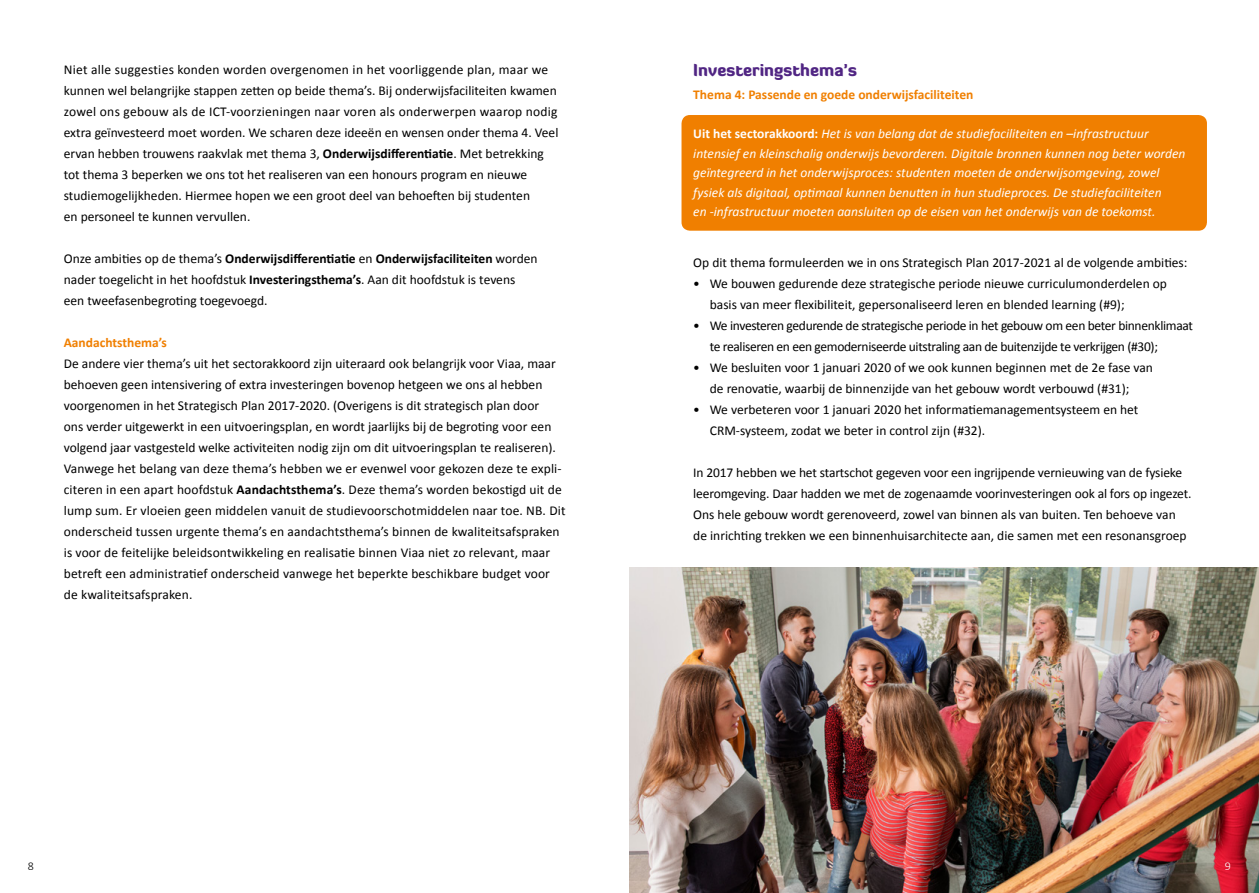
<style>
.page{position:relative;width:1259px;height:893px;background:#fff}
.page>*{position:absolute;margin:0;border:0;box-sizing:border-box;transform-origin:0 0}
.t1{font:900 16.5px "Diavlo";color:#502583}
.t2{font:13.5px/21px "Calibri";color:#000}
.t3{font:italic 13.5px/19.5px "Calibri";color:#fff}
.t4{font:13.5px/21px "Calibri";letter-spacing:-.025em;color:#000}
.t5{font:700 13.5px "Calibri";color:#f07f00}
.t6{font:300 12px "Calibri";color:#000}
.t7{font:300 12px "Calibri";color:#fff}
.s1{font-weight:700}
.s2{font-weight:700;font-style:normal}
</style>
<div class="page">
<img style="left:629px;top:567px;width:630px;height:326px">
<div style="left:681px;top:115px;width:526px;height:116px;background:#f07f00;border-radius:9px"></div>
<p class="t2" style="left:64px;top:59px;width:496px">Niet alle suggesties konden worden overgenomen in het voorliggende plan, maar we kunnen wel belangrijke stappen zetten op beide thema’s. Bij onderwijsfaciliteiten kwamen zowel ons gebouw als de ICT-voorzieningen naar voren als onderwerpen waarop nodig extra geïnvesteerd moet worden. We scharen deze ideeën en wensen onder thema 4. Veel ervan hebben trouwens raakvlak met thema 3, <span class="s1">Onderwijsdifferentiatie</span>. Met betrekking tot thema 3 beperken we ons tot het realiseren van een honours program en nieuwe studiemogelijkheden. Hiermee hopen we een groot deel van behoeften bij studenten<br>en personeel te kunnen vervullen.</p>
<p class="t2" style="left:64px;top:248px;width:475px">Onze ambities op de thema’s <span class="s1">Onderwijsdifferentiatie</span> en <span class="s1">Onderwijsfaciliteiten</span> worden nader toegelicht in het hoofdstuk <span class="s1">Investeringsthema’s</span>. Aan dit hoofdstuk is tevens een tweefasenbegroting toegevoegd.</p>
<p class="t5" style="left:64px;top:334px;width:105px">Aandachtsthema’s</p>
<p class="t2" style="left:64px;top:353px;width:503px">De andere vier thema’s uit het sectorakkoord zijn uiteraard ook belangrijk voor Viaa, maar behoeven geen intensivering of extra investeringen bovenop hetgeen we ons al hebben voorgenomen in het Strategisch Plan 2017-2020. (Overigens is dit strategisch plan door<br>ons verder uitgewerkt in een uitvoeringsplan, en wordt jaarlijks bij de begroting voor een volgend jaar vastgesteld welke activiteiten nodig zijn om dit uitvoeringsplan te realiseren).<br>Vanwege het belang van deze thema’s hebben we er evenwel voor gekozen deze te expli&shy;citeren in een apart hoofdstuk <span class="s1">Aandachtsthema’s</span>. Deze thema’s worden bekostigd uit de lump sum. Er vloeien geen middelen vanuit de studievoorschotmiddelen naar toe. NB. Dit onderscheid tussen urgente thema’s en aandachtsthema’s binnen de kwaliteitsafspraken is voor de feitelijke beleidsontwikkeling en realisatie binnen Viaa niet zo relevant, maar betreft een administratief onderscheid vanwege het beperkte beschikbare budget voor de kwaliteitsafspraken.</p>
<p class="t6" style="left:28px;top:859px;width:8px">8</p>
<p class="t1" style="left:693px;top:59px;width:165px">Investeringsthema’s</p>
<p class="t5" style="left:693px;top:86px;width:282px">Thema 4: Passende en goede onderwijsfaciliteiten</p>
<p class="t3" style="left:693px;top:123px;width:494px"><span class="s2">Uit het sectorakkoord:</span> Het is van belang dat de studiefaciliteiten en –infrastructuur intensief en kleinschalig onderwijs bevorderen. Digitale bronnen kunnen nog beter worden geïntegreerd in het onderwijsproces: studenten moeten de onderwijsomgeving, zowel fysiek als digitaal, optimaal kunnen benutten in hun studieproces. De studiefaciliteiten<br>en -infrastructuur moeten aansluiten op de eisen van het onderwijs van de toekomst.</p>
<p class="t2" style="left:693px;top:252px;width:496px">Op dit thema formuleerden we in ons Strategisch Plan 2017-2021 al de volgende ambities:</p>
<p class="t2" style="left:710px;top:273px;width:459px;text-indent:-16px">• We bouwen gedurende deze strategische periode nieuwe curriculumonderdelen op basis van meer flexibiliteit, gepersonaliseerd leren en blended learning (#9);</p>
<p class="t4" style="left:710px;top:315px;width:485px;text-indent:-16px">• We investeren gedurende de strategische periode in het gebouw om een beter binnenklimaat te realiseren en een gemoderniseerde uitstraling aan de buitenzijde te verkrijgen (#30);</p>
<p class="t2" style="left:693px;top:357px;width:461px;text-align:center">• We besluiten voor 1 januari 2020 of we ook kunnen beginnen met de 2e fase van de renovatie, waarbij de binnenzijde van het gebouw wordt verbouwd (#31);</p>
<p class="t2" style="left:710px;top:399px;width:430px;text-indent:-16px">• We verbeteren voor 1 januari 2020 het informatiemanagementsysteem en het<br>CRM-systeem, zodat we beter in control zijn (#32).</p>
<p class="t2" style="left:693px;top:462px;width:500px">In 2017 hebben we het startschot gegeven voor een ingrijpende vernieuwing van de fysieke leeromgeving. Daar hadden we met de zogenaamde voorinvesteringen ook al fors op ingezet.<br>Ons hele gebouw wordt gerenoveerd, zowel van binnen als van buiten. Ten behoeve van de inrichting trekken we een binnenhuisarchitecte aan, die samen met een resonansgroep</p>
<p class="t7" style="left:1225px;top:859px;width:8px">9</p>
</div>
